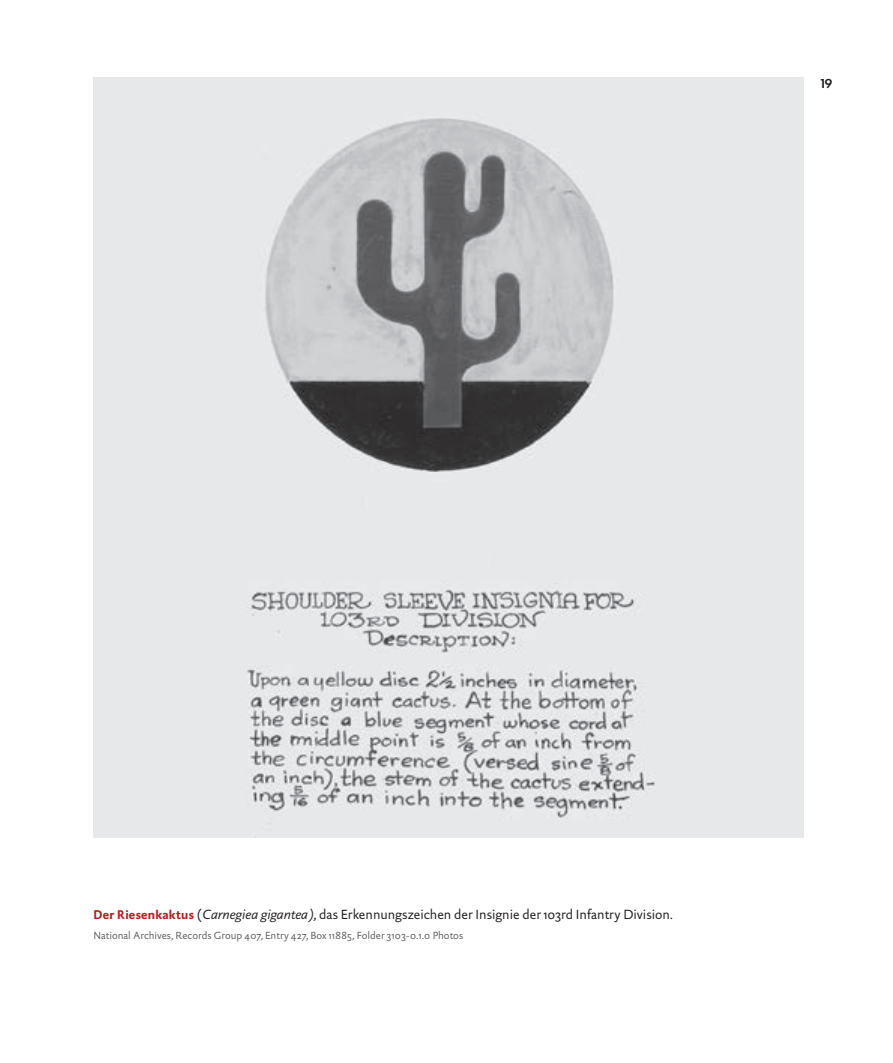
<style>
.page{position:relative;width:893px;height:1063px;background:#fff}
.page>*{position:absolute;margin:0;border:0;box-sizing:border-box;transform-origin:0 0}
.t1{font:13.5px "DTL Documenta Sans TOT";color:#231f20}
.t2{font:600 13.5px "Futura PT";color:#231f20}
.t3{font:10.5px "DTL Documenta Sans TOT";color:#636366}
.s1{font-family:"DTL Caspari TOT";font-weight:700;font-size:12.75px;color:#b61c20}
.s2{font-style:italic}
</style>
<div class="page">
<img style="left:94px;top:78px;width:710px;height:760px">
<p class="t2" style="left:821px;top:75px;width:13px">19</p>
<p class="t1" style="left:94px;top:906px;width:581px"><span class="s1">Der Riesenkaktus</span> (<span class="s2">Carnegiea gigantea)</span>, das Erkennungszeichen der Insignie der 103rd Infantry Division.</p>
<p class="t3" style="left:94px;top:929px;width:371px">National Archives, Records Group 407, Entry 427, Box 11885, Folder 3103-0.1.0 Photos</p>
</div>
